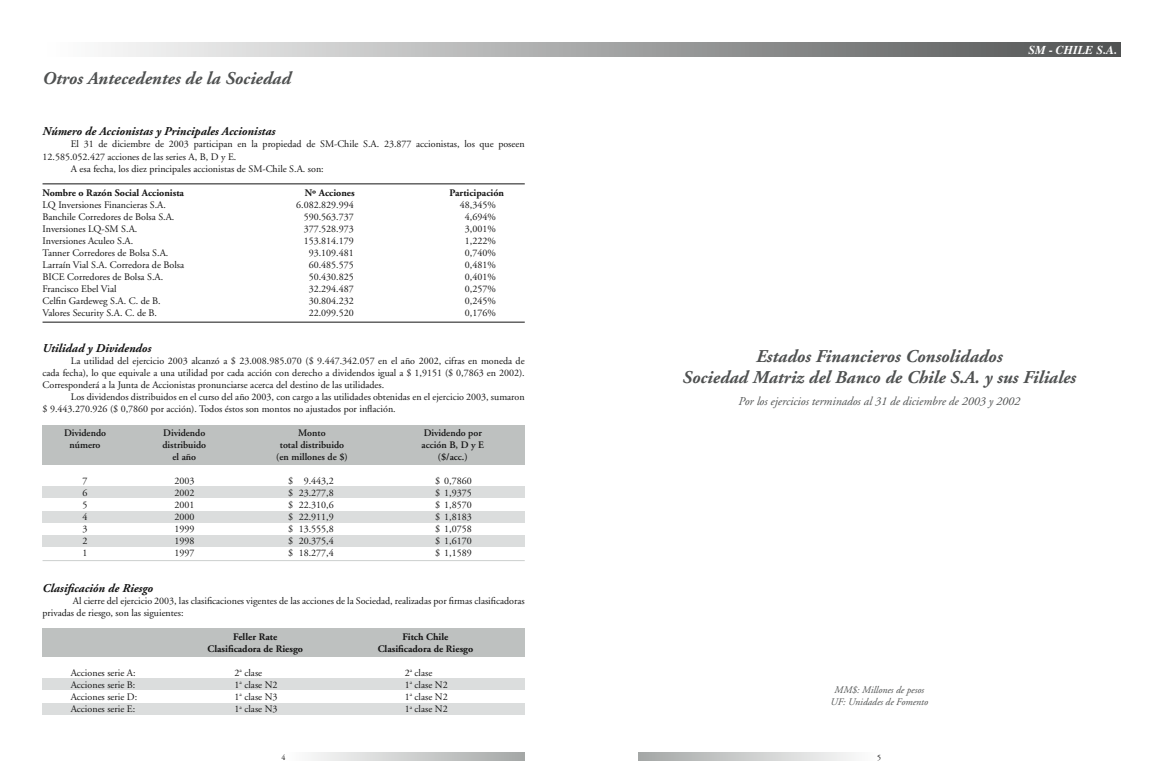
<style>
.page{position:relative;width:1163px;height:780px;background:#fff}
.page>*{position:absolute;margin:0;border:0;box-sizing:border-box;transform-origin:0 0}
.t1{font:italic 700 18px "Adobe Garamond";color:#4f5151}
.t2{font:italic 700 12px "Adobe Garamond";color:#141414}
.t3{font:italic 12px "Adobe Garamond";color:#4f5151}
.t4{font:italic 700 12px "Times";color:#fff}
.t5{font:10px/12px "Adobe Garamond";color:#141414}
.t6{font:700 10px "Adobe Garamond";color:#141414}
.t7{font:600 10px "Adobe Garamond";color:#141414}
.t8{font:italic 10px "Adobe Garamond";color:#4f5151}
.t9{font:8px "Adobe Garamond";color:#141414}
</style>
<div class="page">
<div style="left:43px;top:425px;width:481px;height:39px;background:#bec1c0"></div>
<div style="left:43px;top:486px;width:481px;height:11px;background:#dbdddd"></div>
<div style="left:43px;top:510px;width:481px;height:12px;background:#dbdddd"></div>
<div style="left:43px;top:535px;width:481px;height:11px;background:#dbdddd"></div>
<div style="left:43px;top:703px;width:481px;height:12px;background:#dbdddd"></div>
<div style="left:43px;top:678px;width:481px;height:12px;background:#dbdddd"></div>
<div style="left:43px;top:628px;width:481px;height:28px;background:#bec1c0"></div>
<svg style="left:111px;top:43px;width:1009px;height:14px;background:#a2a3a3"></svg>
<svg style="left:638px;top:752px;width:214px;height:8px;background:#cbcdcd"></svg>
<svg style="left:312px;top:752px;width:212px;height:8px;background:#cccdcd"></svg>
<hr style="left:43px;top:560px;width:481px;height:1px;background:#cccfce">
<hr style="left:43px;top:184px;width:481px;height:1px;background:#141414">
<hr style="left:43px;top:322px;width:481px;height:1px;background:#141414">
<p class="t1" style="left:42px;top:68px;width:250px">Otros Antecedentes de la Sociedad</p>
<p class="t2" style="left:42px;top:125px;width:234px">Número de Accionistas y Principales Accionistas</p>
<p class="t5" style="left:42px;top:138px;width:483px;text-indent:28px">El 31 de diciembre de 2003 participan en la propiedad de SM-Chile S.A. 23.877 accionistas, los que poseen<br>12.585.052.427 acciones de las series A, B, D y E.</p>
<p class="t5" style="left:71px;top:162px;width:254px">A esa fecha, los diez principales accionistas de SM-Chile S.A. son:</p>
<p class="t6" style="left:42px;top:187px;width:143px">Nombre o Razón Social Accionista</p>
<p class="t6" style="left:305px;top:187px;width:51px">Nº Acciones</p>
<p class="t6" style="left:449px;top:187px;width:56px">Participación</p>
<p class="t5" style="left:42px;top:198px;width:125px">LQ Inversiones Financieras S.A.</p>
<p class="t5" style="left:296px;top:198px;width:59px">6.082.829.994</p>
<p class="t5" style="left:460px;top:198px;width:37px">48,345%</p>
<p class="t5" style="left:42px;top:210px;width:133px">Banchile Corredores de Bolsa S.A.</p>
<p class="t5" style="left:303px;top:210px;width:51px">590.563.737</p>
<p class="t5" style="left:465px;top:210px;width:32px">4,694%</p>
<p class="t5" style="left:42px;top:222px;width:96px">Inversiones LQ-SM S.A.</p>
<p class="t5" style="left:303px;top:222px;width:51px">377.528.973</p>
<p class="t5" style="left:465px;top:222px;width:32px">3,001%</p>
<p class="t5" style="left:42px;top:234px;width:92px">Inversiones Aculeo S.A.</p>
<p class="t5" style="left:303px;top:234px;width:51px">153.814.179</p>
<p class="t5" style="left:465px;top:234px;width:32px">1,222%</p>
<p class="t5" style="left:42px;top:246px;width:127px">Tanner Corredores de Bolsa S.A.</p>
<p class="t5" style="left:308px;top:246px;width:46px">93.109.481</p>
<p class="t5" style="left:465px;top:246px;width:32px">0,740%</p>
<p class="t5" style="left:42px;top:258px;width:143px">Larraín Vial S.A. Corredora de Bolsa</p>
<p class="t5" style="left:308px;top:258px;width:46px">60.485.575</p>
<p class="t5" style="left:465px;top:258px;width:32px">0,481%</p>
<p class="t5" style="left:42px;top:270px;width:122px">BICE Corredores de Bolsa S.A.</p>
<p class="t5" style="left:308px;top:270px;width:46px">50.430.825</p>
<p class="t5" style="left:465px;top:270px;width:32px">0,401%</p>
<p class="t5" style="left:42px;top:282px;width:76px">Francisco Ebel Vial</p>
<p class="t5" style="left:308px;top:282px;width:46px">32.294.487</p>
<p class="t5" style="left:465px;top:282px;width:32px">0,257%</p>
<p class="t5" style="left:42px;top:294px;width:120px">Celfin Gardeweg S.A. C. de B.</p>
<p class="t5" style="left:308px;top:294px;width:46px">30.804.232</p>
<p class="t5" style="left:465px;top:294px;width:32px">0,245%</p>
<p class="t5" style="left:42px;top:306px;width:116px">Valores Security S.A. C. de B.</p>
<p class="t5" style="left:308px;top:306px;width:46px">22.099.520</p>
<p class="t5" style="left:465px;top:306px;width:32px">0,176%</p>
<p class="t2" style="left:42px;top:341px;width:110px">Utilidad y Dividendos</p>
<p class="t5" style="left:42px;top:354px;width:483px;text-align:justify;text-indent:28px">La utilidad del ejercicio 2003 alcanzó a $ 23.008.985.070 ($ 9.447.342.057 en el año 2002, cifras en moneda de cada fecha), lo que equivale a una utilidad por cada acción con derecho a dividendos igual a $ 1,9151 ($ 0,7863 en 2002).<br>Corresponderá a la Junta de Accionistas pronunciarse acerca del destino de las utilidades.</p>
<p class="t5" style="left:42px;top:390px;width:483px;text-indent:28px">Los dividendos distribuidos en el curso del año 2003, con cargo a las utilidades obtenidas en el ejercicio 2003, sumaron $ 9.443.270.926 ($ 0,7860 por acción). Todos éstos son montos no ajustados por inflación.</p>
<p class="t7" style="left:64px;top:427px;width:44px">Dividendo</p>
<p class="t7" style="left:163px;top:427px;width:44px">Dividendo</p>
<p class="t7" style="left:298px;top:427px;width:29px">Monto</p>
<p class="t7" style="left:423px;top:427px;width:60px">Dividendo por</p>
<p class="t7" style="left:70px;top:439px;width:32px">número</p>
<p class="t7" style="left:162px;top:439px;width:45px">distribuido</p>
<p class="t7" style="left:280px;top:439px;width:66px">total distribuido</p>
<p class="t7" style="left:421px;top:439px;width:64px">acción B, D y E</p>
<p class="t7" style="left:172px;top:451px;width:25px">el año</p>
<p class="t7" style="left:276px;top:451px;width:73px">(en millones de $)</p>
<p class="t7" style="left:438px;top:451px;width:31px">($/acc.)</p>
<p class="t5" style="left:83px;top:474px;width:6px">7</p>
<p class="t5" style="left:174px;top:474px;width:21px">2003</p>
<p class="t5" style="left:288px;top:474px;width:47px">$ 9.443,2</p>
<p class="t5" style="left:435px;top:474px;width:38px">$ 0,7860</p>
<p class="t5" style="left:83px;top:486px;width:6px">6</p>
<p class="t5" style="left:174px;top:486px;width:21px">2002</p>
<p class="t5" style="left:288px;top:486px;width:47px">$ 23.277,8</p>
<p class="t5" style="left:435px;top:486px;width:38px">$ 1,9375</p>
<p class="t5" style="left:83px;top:498px;width:6px">5</p>
<p class="t5" style="left:174px;top:498px;width:21px">2001</p>
<p class="t5" style="left:288px;top:498px;width:47px">$ 22.310,6</p>
<p class="t5" style="left:435px;top:498px;width:38px">$ 1,8570</p>
<p class="t5" style="left:83px;top:510px;width:6px">4</p>
<p class="t5" style="left:174px;top:510px;width:21px">2000</p>
<p class="t5" style="left:288px;top:510px;width:47px">$ 22.911,9</p>
<p class="t5" style="left:435px;top:510px;width:38px">$ 1,8183</p>
<p class="t5" style="left:83px;top:522px;width:6px">3</p>
<p class="t5" style="left:174px;top:522px;width:21px">1999</p>
<p class="t5" style="left:288px;top:522px;width:47px">$ 13.555,8</p>
<p class="t5" style="left:435px;top:522px;width:38px">$ 1,0758</p>
<p class="t5" style="left:83px;top:534px;width:6px">2</p>
<p class="t5" style="left:174px;top:534px;width:21px">1998</p>
<p class="t5" style="left:288px;top:534px;width:47px">$ 20.375,4</p>
<p class="t5" style="left:435px;top:534px;width:38px">$ 1,6170</p>
<p class="t5" style="left:83px;top:546px;width:6px">1</p>
<p class="t5" style="left:174px;top:546px;width:21px">1997</p>
<p class="t5" style="left:288px;top:546px;width:47px">$ 18.277,4</p>
<p class="t5" style="left:435px;top:546px;width:38px">$ 1,1589</p>
<p class="t2" style="left:42px;top:581px;width:112px">Clasificación de Riesgo</p>
<p class="t5" style="left:42px;top:594px;width:483px;text-indent:30px">Al cierre del ejercicio 2003, las clasificaciones vigentes de las acciones de la Sociedad, realizadas por firmas clasificadoras privadas de riesgo, son las siguientes:</p>
<p class="t6" style="left:233px;top:631px;width:45px">Feller Rate</p>
<p class="t6" style="left:402px;top:631px;width:47px">Fitch Chile</p>
<p class="t6" style="left:207px;top:643px;width:97px">Clasificadora de Riesgo</p>
<p class="t6" style="left:377px;top:643px;width:97px">Clasificadora de Riesgo</p>
<p class="t5" style="left:71px;top:666px;width:66px">Acciones serie A:</p>
<p class="t5" style="left:234px;top:666px;width:29px">2<sup>a</sup> clase</p>
<p class="t5" style="left:404px;top:666px;width:29px">2<sup>a</sup> clase</p>
<p class="t5" style="left:71px;top:678px;width:66px">Acciones serie B:</p>
<p class="t5" style="left:234px;top:678px;width:44px">1<sup>a</sup> clase N2</p>
<p class="t5" style="left:404px;top:678px;width:44px">1<sup>a</sup> clase N2</p>
<p class="t5" style="left:71px;top:690px;width:68px">Acciones serie D:</p>
<p class="t5" style="left:234px;top:690px;width:44px">1<sup>a</sup> clase N3</p>
<p class="t5" style="left:404px;top:690px;width:44px">1<sup>a</sup> clase N2</p>
<p class="t5" style="left:71px;top:702px;width:66px">Acciones serie E:</p>
<p class="t5" style="left:234px;top:702px;width:44px">1<sup>a</sup> clase N3</p>
<p class="t5" style="left:404px;top:702px;width:44px">1<sup>a</sup> clase N2</p>
<p class="t4" style="left:1028px;top:42px;width:90px">SM - CHILE S.A.</p>
<p class="t1" style="left:756px;top:346px;width:248px">Estados Financieros Consolidados</p>
<p class="t1" style="left:682px;top:368px;width:395px">Sociedad Matriz del Banco de Chile S.A. y sus Filiales</p>
<p class="t3" style="left:738px;top:395px;width:283px">Por los ejercicios terminados al 31 de diciembre de 2003 y 2002</p>
<p class="t8" style="left:834px;top:684px;width:91px">MM$: Millones de pesos</p>
<p class="t8" style="left:830px;top:696px;width:99px">UF: Unidades de Fomento</p>
<p class="t9" style="left:281px;top:752px;width:5px">4</p>
<p class="t9" style="left:877px;top:752px;width:5px">5</p>
</div>
